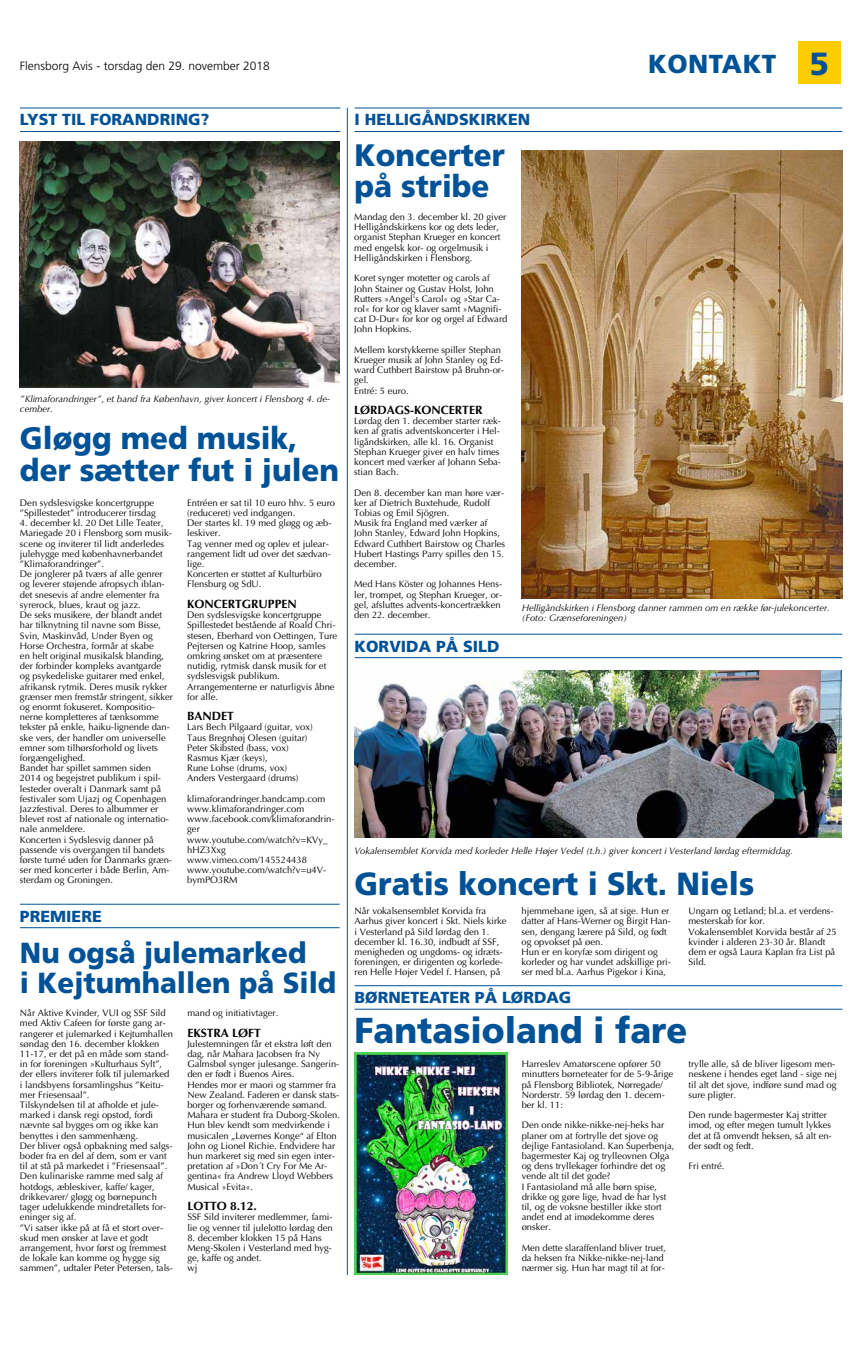
<style>
.page{position:relative;width:862px;height:1353px;background:#fff}
.page>*{position:absolute;margin:0;border:0;box-sizing:border-box;transform-origin:0 0}
.t1{font:900 36px "Frutiger";color:#005297;scale:.95 1}
.t2{font:900 32px "Frutiger";color:#005297;scale:.95 1}
.t3{font:900 31px/31.6px "Frutiger";color:#005297;scale:.95 1}
.t4{font:900 29px/29.6px "Frutiger";color:#005297;scale:.95 1}
.t5{font:900 26px "Frutiger";letter-spacing:.02em;color:#005297}
.t6{font:900 16px "Frutiger";color:#005297}
.t7{font:700 12px "Optima";color:#000}
.t8{font:300 12px "Frutiger";color:#000}
.t9{font:9.4px/10.2px "Optima";color:#000}
.t10{font:italic 9.4px/10.2px "Optima";color:#000}
.s1{font-size:32px}
</style>
<div class="page">
<div style="left:798px;top:41px;width:43px;height:43px;background:#fc0"></div>
<hr style="left:20px;top:108px;width:320px;height:1px;background:#005297">
<hr style="left:20px;top:131px;width:320px;height:1px;background:#005297">
<hr style="left:20px;top:903px;width:320px;height:1px;background:#005297">
<hr style="left:20px;top:927px;width:320px;height:1px;background:#005297">
<hr style="left:354px;top:985px;width:488px;height:1px;background:#005297">
<hr style="left:354px;top:1008px;width:488px;height:1px;background:#005297">
<hr style="left:354px;top:108px;width:488px;height:1px;background:#005297">
<hr style="left:354px;top:131px;width:488px;height:1px;background:#005297">
<img style="left:354px;top:1052px;width:153px;height:222px">
<img style="left:20px;top:141px;width:320px;height:246px">
<hr style="left:347px;top:108px;width:1px;height:1166px;background:#005297">
<hr style="left:354px;top:633px;width:488px;height:1px;background:#005297">
<hr style="left:354px;top:657px;width:488px;height:1px;background:#005297">
<img style="left:354px;top:670px;width:487px;height:167px">
<img style="left:522px;top:150px;width:320px;height:448px">
<p class="t8" style="left:20px;top:59px;width:251px">Flensborg Avis - torsdag den 29. november 2018</p>
<h3 class="t5" style="left:648px;top:48px;width:182px">KONTAKT <span class="s1">5</span></h3>
<h3 class="t6" style="left:20px;top:110px;width:191px">LYST TIL FORANDRING?</h3>
<h3 class="t6" style="left:354px;top:110px;width:177px">I HELLIGÅNDSKIRKEN</h3>
<p class="t10" style="left:20px;top:393px;width:311px">”Klimaforandringer”, et band fra København, giver koncert i Flensborg 4. de&shy;cember.</p>
<h3 class="t3" style="left:20px;top:422px;width:337px">Gløgg med musik, der sætter fut i julen</h3>
<p class="t9" style="left:20px;top:497px;width:137px">Den sydslesvigske koncertgruppe ”Spillestedet” introducerer tirsdag</p>
<p class="t9" style="left:20px;top:518px;width:155px">4. december kl. 20 Det Lille Teater, Mariegade 20 i Flensborg som musik&shy;scene og inviterer til lidt anderledes julehygge med københavnerbandet ”Klimaforandringer”.<br>De jonglerer på tværs af alle genrer og leverer støjende afropsych iblan&shy;det snesevis af andre elementer fra syrerock, blues, kraut og jazz.<br>De seks musikere, der blandt andet har tilknytning til navne som Bisse, Svin, Maskinvåd, Under Byen og Horse Orchestra, formår at skabe<br>en helt original musikalsk blanding, der forbinder kompleks avantgarde og psykedeliske guitarer med enkel, afrikansk rytmik. Deres musik rykker grænser men fremstår stringent, sikker og enormt fokuseret. Kompositio&shy;nerne kompletteres af tænksomme tekster på enkle, haiku-lignende dan&shy;ske vers, der handler om universelle emner som tilhørsforhold og livets forgængelighed.<br>Bandet har spillet sammen siden 2014 og begejstret publikum i spil&shy;lesteder overalt i Danmark samt på festivaler som Ujazj og Copenhagen Jazzfestival. Deres to albummer er blevet rost af nationale og internatio&shy;nale anmeldere.<br>Koncerten i Sydslesvig danner på passende vis overgangen til bandets første turné uden for Danmarks græn&shy;ser med koncerter i både Berlin, Am&shy;sterdam og Groningen.</p>
<h3 class="t6" style="left:20px;top:906px;width:83px">PREMIERE</h3>
<p class="t9" style="left:187px;top:497px;width:149px">Entréen er sat til 10 euro hhv. 5 euro (reduceret) ved indgangen.<br>Der startes kl. 19 med gløgg og æb&shy;leskiver.<br>Tag venner med og oplev et julear&shy;rangement lidt ud over det sædvan&shy;lige.<br>Koncerten er støttet af Kulturbüro<br>Flensburg og SdU.</p>
<p class="t7" style="left:187px;top:596px;width:111px">KONCERTGRUPPEN</p>
<p class="t9" style="left:187px;top:610px;width:151px">Den sydslesvigske koncertgruppe<br>Spillestedet bestående af Roald Chri&shy;stesen, Eberhard von Oettingen, Ture<br>Pejtersen og Katrine Hoop, samles omkring ønsket om at præsentere nutidig, rytmisk dansk musik for et sydslesvigsk publikum.<br>Arrangementerne er naturligvis åbne for alle.</p>
<p class="t7" style="left:187px;top:709px;width:48px">BANDET</p>
<p class="t9" style="left:187px;top:722px;width:127px">Lars Bech Pilgaard (guitar, vox)<br>Taus Bregnhøj Olesen (guitar)<br>Peter Skibsted (bass, vox)<br>Rasmus Kjær (keys),<br>Rune Lohse (drums, vox)<br>Anders Vestergaard (drums)</p>
<p class="t9" style="left:187px;top:793px;width:149px">klimaforandringer.bandcamp.com www.klimaforandringer.com www.facebook.com/klimaforandrin&shy;ger www.youtube.com/watch?v=KVy_ hHZ3Xxg www.vimeo.com/145524438 www.youtube.com/watch?v=u4V&shy;bymPO3RM</p>
<h3 class="t4" style="left:20px;top:938px;width:334px">Nu også julemarked<br>i Kejtumhallen på Sild</h3>
<p class="t9" style="left:20px;top:1007px;width:155px">Når Aktive Kvinder, VUI og SSF Sild med Aktiv Cafeen for første gang ar&shy;rangerer et julemarked i Kejtumhallen søndag den 16. december klokken 11-17, er det på en måde som stand&shy;in for foreningen »Kulturhaus Sylt”, der ellers inviterer folk til julemarked i landsbyens forsamlingshus ”Keitu&shy;mer Friesensaal”.<br>Tilskyndelsen til at afholde et jule&shy;marked i dansk regi opstod, fordi nævnte sal bygges om og ikke kan benyttes i den sammenhæng.<br>Der bliver også opbakning med salgs&shy;boder fra en del af dem, som er vant til at stå på markedet i ”Friesensaal”.<br>Den kulinariske ramme med salg af hotdogs, æbleskiver, kaffe/ kager, drikkevarer/ gløgg og børnepunch tager udelukkende mindretallets for&shy;eninger sig af.<br>”Vi satser ikke på at få et stort over&shy;skud men ønsker at lave et godt arrangement, hvor først og fremmest de lokale kan komme og hygge sig sammen”, udtaler Peter Petersen, tals-</p>
<p class="t9" style="left:187px;top:1007px;width:92px">mand og initiativtager.</p>
<p class="t7" style="left:187px;top:1025px;width:75px">EKSTRA LØFT</p>
<p class="t9" style="left:187px;top:1038px;width:154px">Julestemningen får et ekstra løft den dag, når Mahara Jacobsen fra Ny Galmsbøl synger julesange. Sangerin&shy;den er født i Buenos Aires.<br>Hendes mor er maori og stammer fra New Zealand. Faderen er dansk stats&shy;borger og forhenværende sømand.<br>Mahara er student fra Duborg-Skolen.<br>Hun blev kendt som medvirkende i musicalen „Løvernes Konge“ af Elton John og Lionel Richie. Endvidere har hun markeret sig med sin egen inter&shy;pretation af »Don´t Cry For Me Ar&shy;gentina« fra Andrew Lloyd Webbers Musical »Evita«.</p>
<p class="t7" style="left:187px;top:1198px;width:71px">LOTTO 8.12.</p>
<p class="t9" style="left:187px;top:1211px;width:147px">SSF Sild inviterer medlemmer, fami&shy;lie og venner til julelotto lørdag den</p>
<p class="t9" style="left:187px;top:1232px;width:146px">8. december klokken 15 på Hans<br>Meng-Skolen i Vesterland med hyg&shy;ge, kaffe og andet.<br>wj</p>
<h3 class="t3" style="left:354px;top:139px;width:160px">Koncerter på stribe</h3>
<p class="t9" style="left:354px;top:212px;width:154px">Mandag den 3. december kl. 20 giver Helligåndskirkens kor og dets leder, organist Stephan Krueger en koncert med engelsk kor- og orgelmusik i Helligåndskirken i Flensborg.</p>
<p class="t9" style="left:354px;top:273px;width:155px">Koret synger motetter og carols af<br>John Stainer og Gustav Holst, John<br>Rutters »Angel's Carol« og »Star Ca&shy;rol« for kor og klaver samt »Magnifi&shy;cat D-Dur« for kor og orgel af Edward<br>John Hopkins.</p>
<p class="t9" style="left:354px;top:344px;width:151px">Mellem korstykkerne spiller Stephan<br>Krueger musik af John Stanley og Ed&shy;ward Cuthbert Bairstow på Bruhn-or&shy;gel.<br>Entré: 5 euro.</p>
<p class="t7" style="left:354px;top:403px;width:130px">LØRDAGS-KONCERTER</p>
<p class="t9" style="left:354px;top:416px;width:148px">Lørdag den 1. december starter ræk&shy;ken af gratis adventskoncerter i Hel&shy;ligåndskirken, alle kl. 16. Organist<br>Stephan Krueger giver en halv times koncert med værker af Johann Seba&shy;stian Bach.</p>
<p class="t9" style="left:354px;top:487px;width:152px">Den 8. december kan man høre vær&shy;ker af Dietrich Buxtehude, Rudolf<br>Tobias og Emil Sjögren.<br>Musik fra England med værker af<br>John Stanley, Edward John Hopkins,<br>Edward Cuthbert Bairstow og Charles<br>Hubert Hastings Parry spilles den 15. december.</p>
<p class="t9" style="left:354px;top:579px;width:149px">Med Hans Köster og Johannes Hens&shy;ler, trompet, og Stephan Krueger, or&shy;gel, afsluttes advents-koncertrækken den 22. december.</p>
<h3 class="t6" style="left:354px;top:636px;width:147px">KORVIDA PÅ SILD</h3>
<p class="t10" style="left:522px;top:603px;width:309px">Helligåndskirken i Flensborg danner rammen om en række før-julekoncerter. (Foto: Grænseforeningen)</p>
<p class="t10" style="left:354px;top:845px;width:440px">Vokalensemblet Korvida med korleder Helle Højer Vedel (t.h.) giver koncert i Vesterland lørdag eftermiddag.</p>
<h2 class="t2" style="left:354px;top:864px;width:422px">Gratis koncert i Skt. Niels</h2>
<p class="t9" style="left:354px;top:905px;width:154px">Når vokalsensemblet Korvida fra Aarhus giver koncert i Skt. Niels kirke i Vesterland på Sild lørdag den 1. december kl. 16.30, indbudt af SSF, menigheden og ungdoms- og idræts&shy;foreningen, er dirigenten og korlede&shy;ren Helle Højer Vedel f. Hansen, på</p>
<p class="t9" style="left:521px;top:905px;width:151px">hjemmebane igen, så at sige. Hun er datter af Hans-Werner og Birgit Han&shy;sen, dengang lærere på Sild, og født og opvokset på øen.<br>Hun er en koryfæ som dirigent og korleder og har vundet adskillige pri&shy;ser med bl.a. Aarhus Pigekor i Kina,</p>
<p class="t9" style="left:688px;top:905px;width:150px">Ungarn og Letland; bl.a. et verdens&shy;mesterskab for kor.<br>Vokalensemblet Korvida består af 25 kvinder i alderen 23-30 år. Blandt dem er også Laura Kaplan fra List på<br>Sild.</p>
<h3 class="t6" style="left:354px;top:987px;width:218px">BØRNETEATER PÅ LØRDAG</h3>
<h1 class="t1" style="left:354px;top:1008px;width:352px">Fantasioland i fare</h1>
<p class="t9" style="left:522px;top:1058px;width:153px">Harreslev Amatørscene opfører 50 minutters børneteater for de 5-9-årige på Flensborg Bibliotek, Nørregade/<br>Norderstr. 59 lørdag den 1. decem&shy;ber kl. 11:</p>
<p class="t9" style="left:522px;top:1120px;width:154px">Den onde nikke-nikke-nej-heks har planer om at fortrylle det sjove og dejlige Fantasioland. Kan Superbenja, bagermester Kaj og trylleovnen Olga og dens tryllekager forhindre det og vende alt til det gode?<br>I Fantasioland må alle børn spise, drikke og gøre lige, hvad de har lyst til, og de voksne bestiller ikke stort andet end at imødekomme deres ønsker.</p>
<p class="t9" style="left:522px;top:1242px;width:146px">Men dette slaraffenland bliver truet, da heksen fra Nikke-nikke-nej-land nærmer sig. Hun har magt til at for-</p>
<p class="t9" style="left:688px;top:1058px;width:150px">trylle alle, så de bliver ligesom men&shy;neskene i hendes eget land - sige nej til alt det sjove, indføre sund mad og sure pligter.</p>
<p class="t9" style="left:688px;top:1109px;width:145px">Den runde bagermester Kaj stritter imod, og efter megen tumult lykkes det at få omvendt heksen, så alt en&shy;der sødt og fedt.</p>
<p class="t9" style="left:688px;top:1160px;width:38px">Fri entré.</p>
</div>
